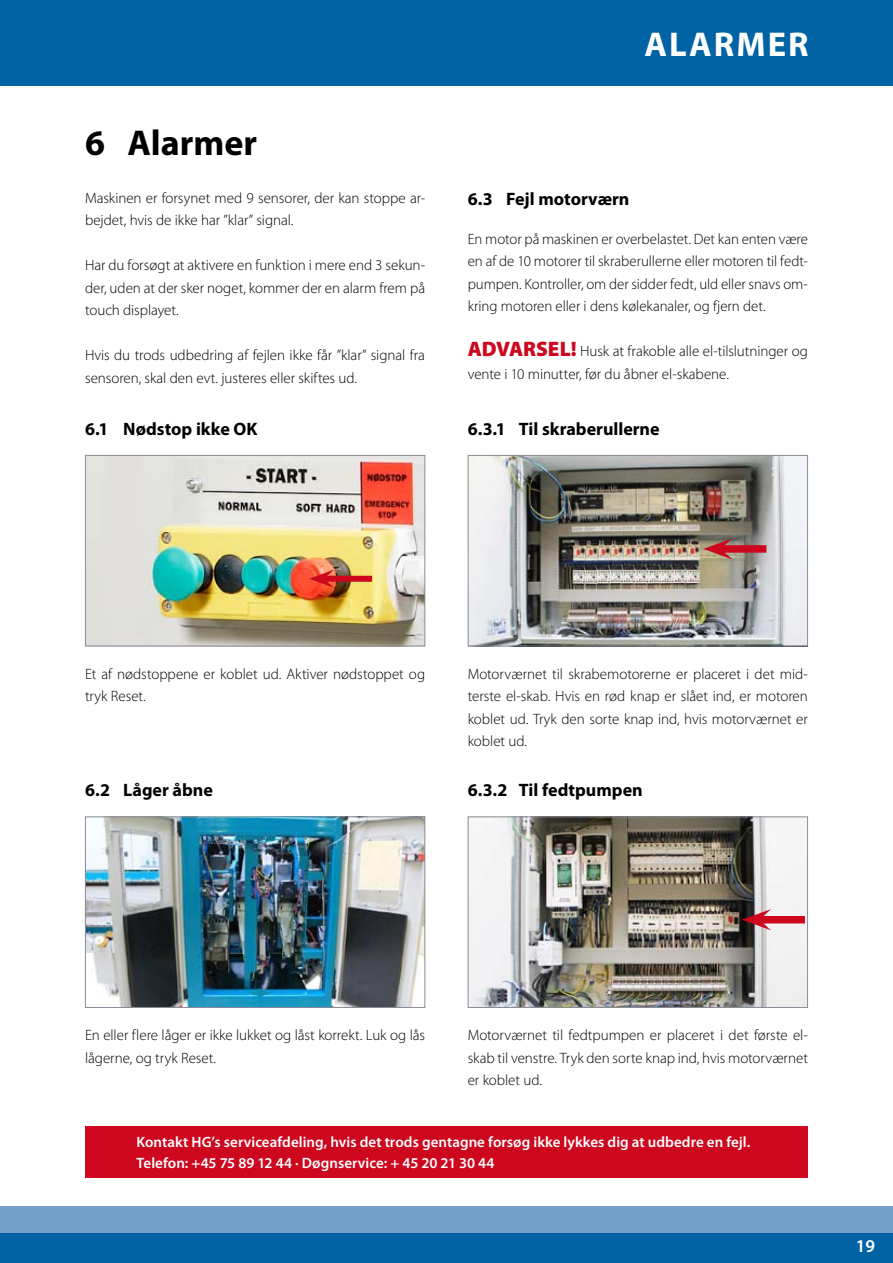
<style>
.page{position:relative;width:893px;height:1263px;background:#fff}
.page>*{position:absolute;margin:0;border:0;box-sizing:border-box;transform-origin:0 0}
.t1{font:700 36px "Myriad Pro";color:#000}
.t2{font:700 34.5px "Myriad Pro";letter-spacing:.125em;color:#fff}
.t3{font:700 18px "Myriad Pro";color:#000}
.t4{font:600 18px "Myriad Pro";color:#fff}
.t5{font:300 15px/22.5px "Myriad Pro";letter-spacing:-.005em;color:#000}
.t6{font:600 15px/21px "Myriad Pro";letter-spacing:.005em;color:#fff}
.s1{font-weight:900;font-size:21px;color:#cd071e}
</style>
<div class="page">
<div style="left:0;top:1206px;width:893px;height:30px;background:#73a0c9"></div>
<div style="left:0;top:1233px;width:893px;height:30px;background:#0063a3"></div>
<div style="left:0;top:0;width:893px;height:85px;background:#0063a3"></div>
<img style="left:87px;top:457px;width:336px;height:187px">
<div style="left:85px;top:455px;width:340px;height:191px;border:1px solid #8a8c97"></div>
<img style="left:87px;top:818px;width:336px;height:188px">
<div style="left:85px;top:816px;width:340px;height:192px;border:1px solid #8a8c97"></div>
<img style="left:470px;top:457px;width:336px;height:187px">
<div style="left:468px;top:455px;width:340px;height:191px;border:1px solid #8a8c97"></div>
<div style="left:720px;top:545px;width:46px;height:8px;background:#cd071e"></div>
<svg style="left:703px;top:538px;width:30px;height:21px"></svg>
<div style="left:324px;top:576px;width:48px;height:6px;background:#cd071e"></div>
<svg style="left:309px;top:570px;width:25px;height:18px"></svg>
<img style="left:470px;top:818px;width:336px;height:188px">
<div style="left:468px;top:816px;width:340px;height:192px;border:1px solid #8a8c97"></div>
<div style="left:759px;top:916px;width:46px;height:7px;background:#cd071e"></div>
<svg style="left:742px;top:909px;width:29px;height:21px"></svg>
<div style="left:85px;top:1127px;width:723px;height:51px;background:#cd071e"></div>
<h1 class="t1" style="left:85px;top:119px;width:174px">6 Alarmer</h1>
<p class="t5" style="left:85px;top:186px;width:342px">Maskinen er forsynet med 9 sensorer, der kan stoppe ar&shy;bejdet, hvis de ikke har ”klar” signal.</p>
<p class="t5" style="left:85px;top:254px;width:342px;text-align:justify">Har du forsøgt at aktivere en funktion i mere end 3 sekun&shy;der, uden at der sker noget, kommer der en alarm frem på touch displayet.</p>
<p class="t5" style="left:85px;top:344px;width:342px">Hvis du trods udbedring af fejlen ikke får ”klar” signal fra sensoren, skal den evt. justeres eller skiftes ud.</p>
<p class="t3" style="left:85px;top:417px;width:162px">6.1 N ødstop ikke OK</p>
<h2 class="t2" style="left:644px;top:22px;width:166px">alarmer</h2>
<p class="t3" style="left:468px;top:187px;width:163px">6.3 Fejl motorværn</p>
<p class="t5" style="left:468px;top:227px;width:342px;text-align:justify">En motor på maskinen er overbelastet. Det kan enten være en af de 10 motorer til skraberullerne eller motoren til fedt&shy;pumpen. Kontroller, om der sidder fedt, uld eller snavs om&shy;kring motoren eller i dens kølekanaler, og fjern det.</p>
<p class="t5" style="left:468px;top:340px;width:342px"><span class="s1">ADVARSEL!</span> Husk at frakoble alle el-tilslutninger og vente i 10 minutter, før du åbner el-skabene.</p>
<p class="t3" style="left:468px;top:417px;width:193px">6.3.1 Til skraberullerne</p>
<p class="t5" style="left:85px;top:662px;width:342px">Et af nødstoppene er koblet ud. Aktiver nødstoppet og tryk Reset.</p>
<p class="t3" style="left:85px;top:778px;width:129px">6.2 Låger åbne</p>
<p class="t5" style="left:468px;top:662px;width:342px;text-align:justify">Motorværnet til skrabemotorerne er placeret i det mid&shy;terste el-skab. Hvis en rød knap er slået ind, er motoren koblet ud. Tryk den sorte knap ind, hvis motorværnet er koblet ud.</p>
<p class="t3" style="left:468px;top:778px;width:177px">6.3.2 Til fedtpumpen</p>
<p class="t5" style="left:85px;top:1024px;width:342px">En eller flere låger er ikke lukket og låst korrekt. Luk og lås lågerne, og tryk Reset.</p>
<p class="t5" style="left:468px;top:1024px;width:342px;text-align:justify">Motorværnet til fedtpumpen er placeret i det første el&shy;skab til venstre. Tryk den sorte knap ind, hvis motorværnet er koblet ud.</p>
<p class="t6" style="left:137px;top:1131px;width:615px">Kontakt HG’s serviceafdeling, hvis det trods gentagne forsøg ikke lykkes dig at udbedre en fejl.<br>Telefon: +45 75 89 12 44 · Døgnservice: + 45 20 21 30 44</p>
<p class="t4" style="left:856px;top:1235px;width:21px">19</p>
</div>
